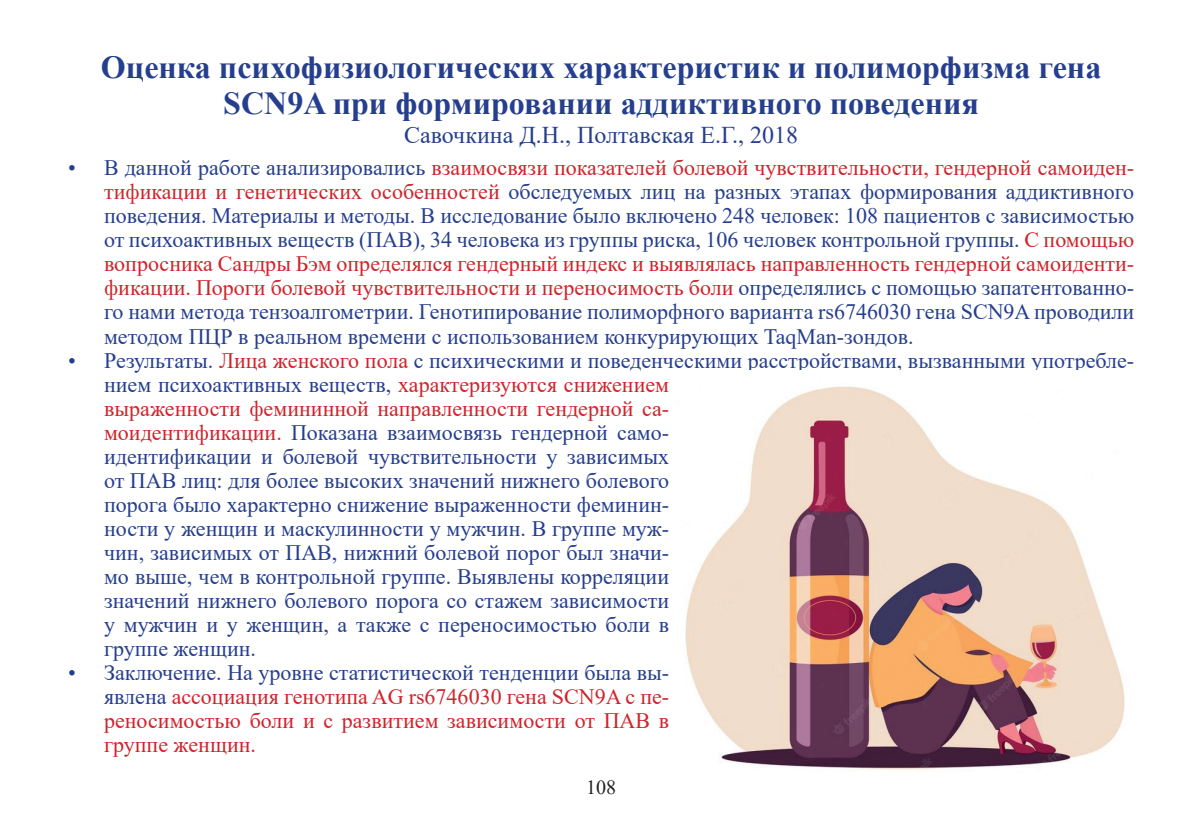
<style>
.page{position:relative;width:1191px;height:840px;background:#fff}
.page>*{position:absolute;margin:0;border:0;box-sizing:border-box;transform-origin:0 0}
.t1{font:700 32px/36px "Times New Roman";color:#253f8e;text-align:center}
.t2{font:24px "Times New Roman";color:#253f8e}
.t3{font:22px/24px "Times New Roman";color:#253f8e;text-align:justify}
.t4{font:22px/24px "Times New Roman";color:#d1232a;text-align:justify}
.t5{font:20px "Times New Roman";color:#231f20}
.s1{color:#d1232a}
.s2{color:#253f8e}
</style>
<div class="page">
<img style="left:685px;top:386px;width:440px;height:384px">
<h1 class="t1" style="left:101px;top:49px;width:1001px">Оценка психофизиологических характеристик и полиморфизма гена<br>SCN9A при формировании аддиктивного поведения</h1>
<p class="t2" style="left:404px;top:117px;width:396px">Савочкина Д.Н., Полтавская Е.Г., 2018</p>
<p class="t3" style="left:104px;top:155px;width:1031px;text-indent:-36px">• В данной работе анализировались <span class="s1">взаимосвязи показателей болевой чувствительности, гендерной самоиден&shy;тификации и генетических особенностей</span> обследуемых лиц на разных этапах формирования аддиктивного поведения. Материалы и методы. В исследование было включено 248 человек: 108 пациентов с зависимостью от психоактивных веществ (ПАВ), 34 человека из группы риска, 106 человек контрольной группы. <span class="s1">С помощью вопросника Сандры Бэм определялся гендерный индекс и выявлялась направленность гендерной самоиденти&shy;фикации. Пороги болевой чувствительности и переносимость боли</span> определялись с помощью запатентованно&shy;го нами метода тензоалгометрии. Генотипирование полиморфного варианта rs6746030 гена SCN9A проводили методом ПЦР в реальном времени с использованием конкурирующих TaqMan-зондов.</p>
<p class="t3" style="left:104px;top:347px;width:1031px;text-align:left;text-indent:-36px">• Результаты. <span class="s1">Лица женского пола</span> с психическими и поведенческими расстройствами, вызванными употребле&shy;нием психоактивных веществ, <span class="s1">характеризуются снижением<br>выраженности фемининной направленности гендерной са-<br>моидентификации.</span> Показана взаимосвязь гендерной само-<br>идентификации и болевой чувствительности у зависимых<br>от ПАВ лиц: для более высоких значений нижнего болевого<br>порога было характерно снижение выраженности феминин-<br>ности у женщин и маскулинности у мужчин. В группе муж-<br>чин, зависимых от ПАВ, нижний болевой порог был значи-<br>мо выше, чем в контрольной группе. Выявлены корреляции<br>значений нижнего болевого порога со стажем зависимости<br>у мужчин и у женщин, а также с переносимостью боли в<br>группе женщин.</p>
<p class="t4" style="left:104px;top:659px;width:566px;text-indent:-36px"><span class="s2">• Заключение. На уровне статистической тенденции была вы&shy;явлена</span> ассоциация генотипа AG rs6746030 гена SCN9A с пе&shy;реносимостью боли и с развитием зависимости от ПАВ в группе женщин.</p>
<p class="t5" style="left:586px;top:773px;width:31px">108</p>
</div>
